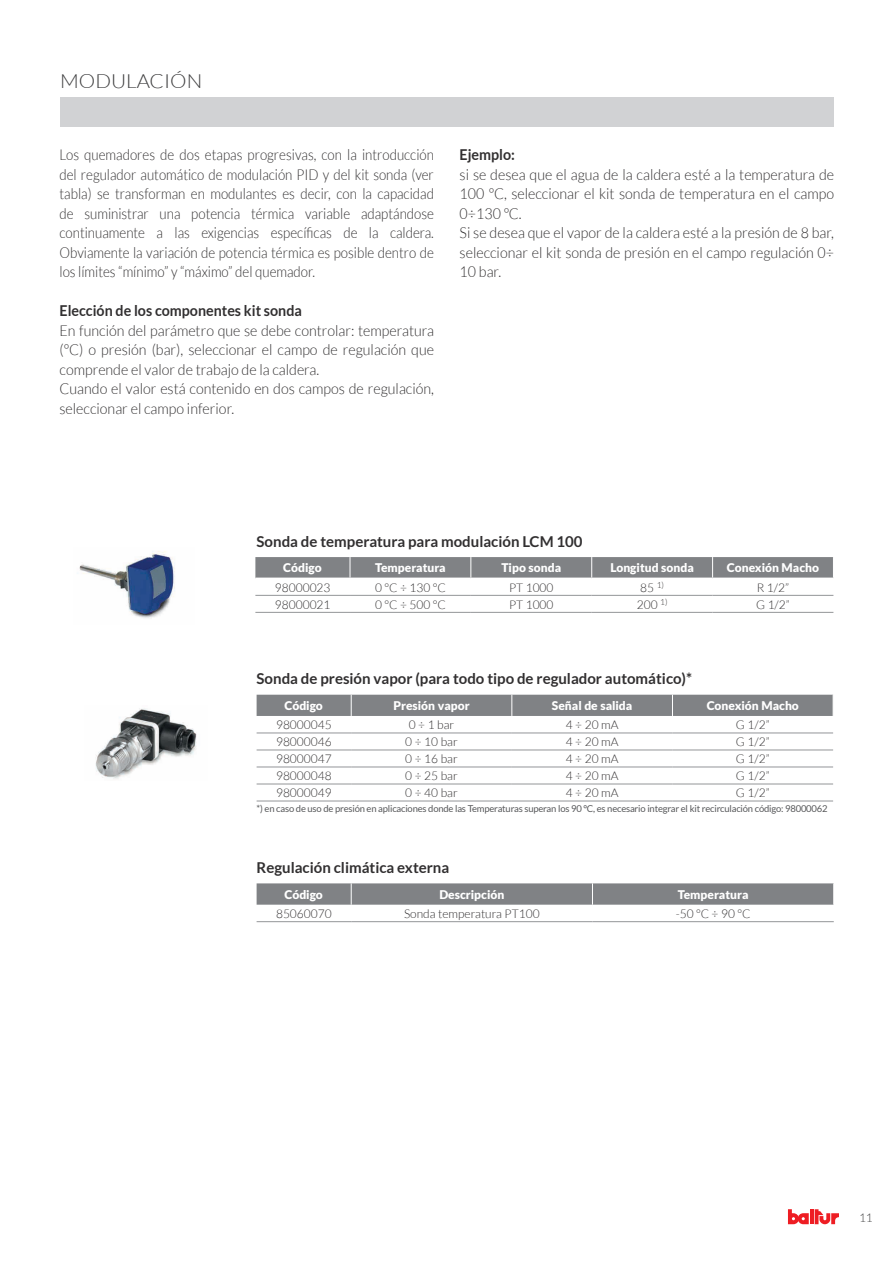
<style>
.page{position:relative;width:893px;height:1263px;background:#fff}
.page>*{position:absolute;margin:0;border:0;box-sizing:border-box;transform-origin:0 0}
.t1{font:300 19.5px "Lato";color:#3e3e3f;scale:1.06 1}
.t2{font:300 15px/19.5px "Lato";color:#312f30;text-align:justify;scale:.95 1}
.t3{font:300 15px/19.5px "Lato";color:#312f30;text-align:justify;scale:.89 1}
.t4{font:700 15px "Lato";color:#312f30}
.t5{font:700 15px "Lato";color:#312f30;scale:.95 1}
.tab_kit{font:300 12px "Lato";color:#312f30}
.Nome_colonna_tabella{font:900 12px "Lato";color:#fff}
.t6{font:300 12px "Lato";color:#3e3e3f}
._2_testo_note{font:9.45px "Lato";letter-spacing:-.02em;color:#57585a}
</style>
<div class="page">
<img style="left:77px;top:551px;width:98px;height:67px">
<img style="left:95px;top:708px;width:102px;height:71px">
<hr style="left:471px;top:595px;width:121px;height:1px;background:#939598">
<hr style="left:592px;top:595px;width:121px;height:1px;background:#939598">
<hr style="left:713px;top:595px;width:120px;height:1px;background:#939598">
<hr style="left:471px;top:612px;width:121px;height:1px;background:#939598">
<hr style="left:592px;top:612px;width:121px;height:1px;background:#939598">
<hr style="left:713px;top:612px;width:120px;height:1px;background:#939598">
<hr style="left:255px;top:595px;width:95px;height:1px;background:#939598">
<hr style="left:350px;top:595px;width:121px;height:1px;background:#939598">
<hr style="left:255px;top:612px;width:95px;height:1px;background:#939598">
<hr style="left:350px;top:612px;width:121px;height:1px;background:#939598">
<svg style="left:255px;top:557px;width:579px;height:21px;background:#838588"></svg>
<hr style="left:592px;top:921px;width:242px;height:1px;background:#939598">
<hr style="left:257px;top:921px;width:94px;height:1px;background:#939598">
<hr style="left:351px;top:921px;width:241px;height:1px;background:#939598">
<svg style="left:257px;top:883px;width:577px;height:22px;background:#848689"></svg>
<hr style="left:512px;top:733px;width:160px;height:1px;background:#939598">
<hr style="left:672px;top:733px;width:161px;height:1px;background:#939598">
<hr style="left:512px;top:750px;width:160px;height:1px;background:#939598">
<hr style="left:672px;top:750px;width:161px;height:1px;background:#939598">
<hr style="left:512px;top:767px;width:160px;height:1px;background:#939598">
<hr style="left:672px;top:767px;width:161px;height:1px;background:#939598">
<hr style="left:512px;top:784px;width:160px;height:1px;background:#939598">
<hr style="left:672px;top:784px;width:161px;height:1px;background:#939598">
<hr style="left:512px;top:801px;width:160px;height:1px;background:#939598">
<hr style="left:672px;top:801px;width:161px;height:1px;background:#939598">
<hr style="left:257px;top:733px;width:94px;height:1px;background:#939598">
<hr style="left:351px;top:733px;width:161px;height:1px;background:#939598">
<hr style="left:257px;top:750px;width:94px;height:1px;background:#939598">
<hr style="left:351px;top:750px;width:161px;height:1px;background:#939598">
<hr style="left:257px;top:767px;width:94px;height:1px;background:#939598">
<hr style="left:351px;top:767px;width:161px;height:1px;background:#939598">
<hr style="left:257px;top:784px;width:94px;height:1px;background:#939598">
<hr style="left:351px;top:784px;width:161px;height:1px;background:#939598">
<hr style="left:257px;top:801px;width:94px;height:1px;background:#939598">
<hr style="left:351px;top:801px;width:161px;height:1px;background:#939598">
<div style="left:257px;top:695px;width:576px;height:21px;background:#808285"></div>
<div style="left:60px;top:97px;width:773px;height:29px;background:#d1d2d4"></div>
<svg style="left:788px;top:1209px;width:21px;height:15px"></svg>
<hr style="left:810px;top:1209px;width:4px;height:15px;background:#ee1d23">
<svg style="left:815px;top:1209px;width:24px;height:15px"></svg>
<p class="t1" style="left:60px;top:70px;width:136px">MODULACIÓN</p>
<p class="t3" style="left:60px;top:145px;width:422px">Los quemadores de dos etapas progresivas, con la introducción del regulador automático de modulación PID y del kit sonda (ver tabla) se transforman en modulantes es decir, con la capacidad de suministrar una potencia térmica variable adaptándose continuamente a las exigencias específicas de la caldera.<br>Obviamente la variación de potencia térmica es posible dentro de los límites “mínimo” y “máximo” del quemador.</p>
<p class="t5" style="left:60px;top:302px;width:257px">Elección de los componentes kit sonda</p>
<p class="t2" style="left:60px;top:321px;width:396px">En función del parámetro que se debe controlar: temperatura (°C) o presión (bar), seleccionar el campo de regulación que comprende el valor de trabajo de la caldera.</p>
<p class="t2" style="left:60px;top:379px;width:396px">Cuando el valor está contenido en dos campos de regulación, seleccionar el campo inferior.</p>
<p class="t5" style="left:460px;top:146px;width:60px">Ejemplo:</p>
<p class="t2" style="left:460px;top:165px;width:396px">si se desea que el agua de la caldera esté a la temperatura de 100 °C, seleccionar el kit sonda de temperatura en el campo 0÷130 °C.</p>
<p class="t2" style="left:460px;top:223px;width:396px">Si se desea que el vapor de la caldera esté a la presión de 8 bar, seleccionar el kit sonda de presión en el campo regulación 0÷ 10 bar.</p>
<p class="t4" style="left:257px;top:533px;width:328px">Sonda de temperatura para modulación LCM 100</p>
<p class="Nome_colonna_tabella" style="left:283px;top:561px;width:40px">Código</p>
<p class="Nome_colonna_tabella" style="left:375px;top:561px;width:72px">Temperatura</p>
<p class="Nome_colonna_tabella" style="left:501px;top:561px;width:61px">Tipo sonda</p>
<p class="Nome_colonna_tabella" style="left:610px;top:561px;width:85px">Longitud sonda</p>
<p class="Nome_colonna_tabella" style="left:727px;top:561px;width:94px">Conexión Macho</p>
<p class="tab_kit" style="left:275px;top:581px;width:57px">98000023</p>
<p class="tab_kit" style="left:375px;top:581px;width:72px">0 °C ÷ 130 °C</p>
<p class="tab_kit" style="left:509px;top:581px;width:46px">PT 1000</p>
<p class="tab_kit" style="left:640px;top:581px;width:25px">85 <sup>1)</sup></p>
<p class="tab_kit" style="left:757px;top:581px;width:34px">R 1/2”</p>
<p class="tab_kit" style="left:275px;top:598px;width:57px">98000021</p>
<p class="tab_kit" style="left:375px;top:598px;width:72px">0 °C ÷ 500 °C</p>
<p class="tab_kit" style="left:509px;top:598px;width:46px">PT 1000</p>
<p class="tab_kit" style="left:637px;top:598px;width:32px">200 <sup>1)</sup></p>
<p class="tab_kit" style="left:756px;top:598px;width:35px">G 1/2”</p>
<p class="t4" style="left:257px;top:670px;width:437px">Sonda de presión vapor (para todo tipo de regulador automático)*</p>
<p class="Nome_colonna_tabella" style="left:284px;top:699px;width:40px">Código</p>
<p class="Nome_colonna_tabella" style="left:393px;top:699px;width:78px">Presión vapor</p>
<p class="Nome_colonna_tabella" style="left:552px;top:699px;width:82px">Señal de salida</p>
<p class="Nome_colonna_tabella" style="left:707px;top:699px;width:94px">Conexión Macho</p>
<p class="tab_kit" style="left:276px;top:718px;width:57px">98000045</p>
<p class="tab_kit" style="left:409px;top:718px;width:47px">0 ÷ 1 bar</p>
<p class="tab_kit" style="left:566px;top:718px;width:54px">4 ÷ 20 mA</p>
<p class="tab_kit" style="left:736px;top:718px;width:35px">G 1/2”</p>
<p class="tab_kit" style="left:276px;top:735px;width:57px">98000046</p>
<p class="tab_kit" style="left:405px;top:735px;width:54px">0 ÷ 10 bar</p>
<p class="tab_kit" style="left:566px;top:735px;width:54px">4 ÷ 20 mA</p>
<p class="tab_kit" style="left:736px;top:735px;width:35px">G 1/2”</p>
<p class="tab_kit" style="left:276px;top:752px;width:57px">98000047</p>
<p class="tab_kit" style="left:405px;top:752px;width:54px">0 ÷ 16 bar</p>
<p class="tab_kit" style="left:566px;top:752px;width:54px">4 ÷ 20 mA</p>
<p class="tab_kit" style="left:736px;top:752px;width:35px">G 1/2”</p>
<p class="tab_kit" style="left:276px;top:769px;width:57px">98000048</p>
<p class="tab_kit" style="left:405px;top:769px;width:54px">0 ÷ 25 bar</p>
<p class="tab_kit" style="left:566px;top:769px;width:54px">4 ÷ 20 mA</p>
<p class="tab_kit" style="left:736px;top:769px;width:35px">G 1/2”</p>
<p class="tab_kit" style="left:276px;top:786px;width:57px">98000049</p>
<p class="tab_kit" style="left:405px;top:786px;width:54px">0 ÷ 40 bar</p>
<p class="tab_kit" style="left:566px;top:786px;width:54px">4 ÷ 20 mA</p>
<p class="tab_kit" style="left:736px;top:786px;width:35px">G 1/2”</p>
<p class="_2_testo_note" style="left:257px;top:803px;width:573px">*) en caso de uso de presión en aplicaciones donde las Temperaturas superan los 90 °C, es necesario integrar el kit recirculación código: 98000062</p>
<p class="t4" style="left:257px;top:859px;width:194px">Regulación climática externa</p>
<p class="Nome_colonna_tabella" style="left:284px;top:887px;width:40px">Código</p>
<p class="Nome_colonna_tabella" style="left:439px;top:887px;width:67px">Descripción</p>
<p class="Nome_colonna_tabella" style="left:678px;top:887px;width:72px">Temperatura</p>
<p class="tab_kit" style="left:276px;top:907px;width:57px">85060070</p>
<p class="tab_kit" style="left:404px;top:907px;width:137px">Sonda temperatura PT100</p>
<p class="tab_kit" style="left:676px;top:907px;width:76px">-50 °C ÷ 90 °C</p>
<p class="t6" style="left:859px;top:1211px;width:15px">11</p>
</div>
